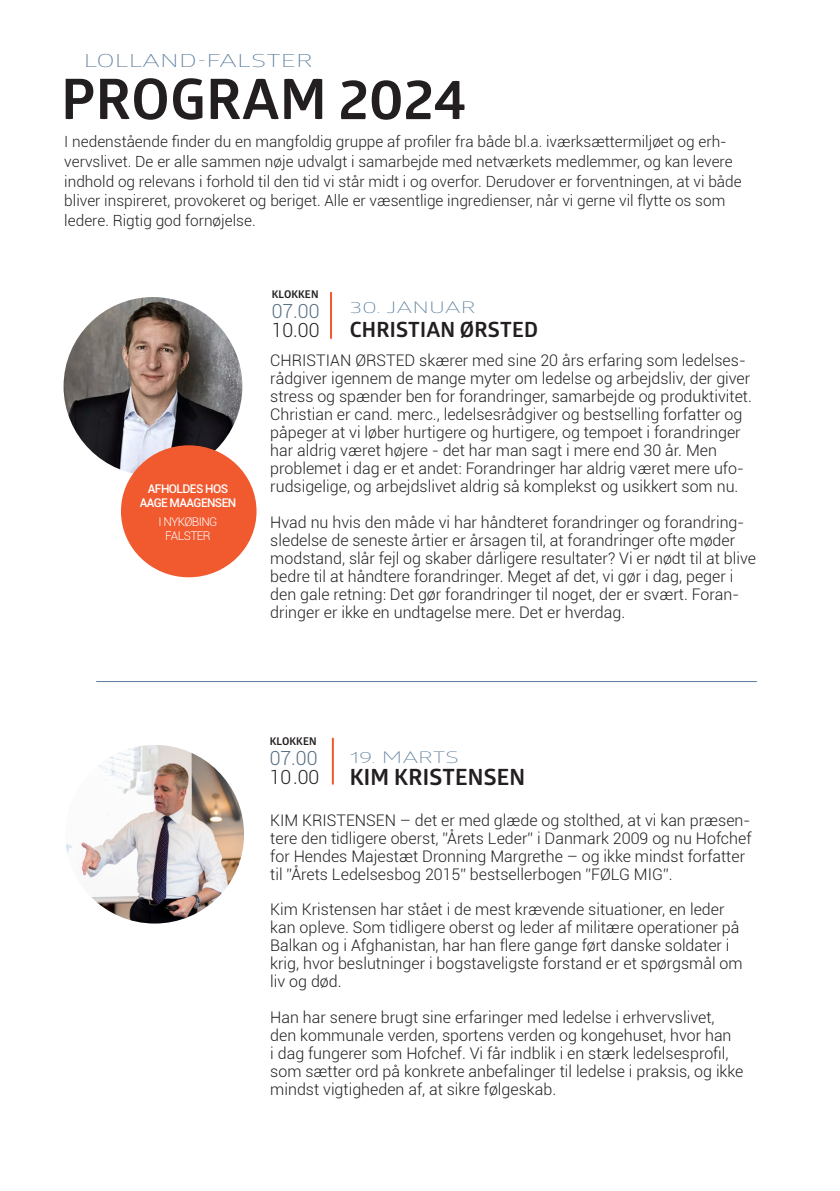
<style>
.page{position:relative;width:840px;height:1191px;background:#fff}
.page>*{position:absolute;margin:0;border:0;box-sizing:border-box;transform-origin:0 0}
.t1{font:700 56px "Glober";letter-spacing:.01em;color:#231f20}
.t2{font:700 22.4px "Glober";letter-spacing:.01em;color:#231f20}
.t3{font:700 21px "Glober";letter-spacing:.01em;color:#231f20}
.t4{font:300 19.4px "Roboto";color:#556d82}
.t5{font:300 19.4px "Roboto";color:#231f20}
.t6{font:300 18px "Glober";letter-spacing:.01em;color:#557999;scale:1.5 1}
.t7{font:300 16px/18px "Roboto";color:#231f20}
.t8{font:300 16px "Glober";letter-spacing:.01em;color:#557999;scale:1.5 1}
.t9{font:300 15.4px/19.6px "Roboto";color:#231f20}
.t10{font:500 12px/14px "Roboto";letter-spacing:-.05em;color:#fff;text-align:center}
.t11{font:300 12px/14px "Roboto";letter-spacing:-.05em;color:#fff;text-align:center}
.t12{font:700 10.6px "Glober";letter-spacing:.01em;color:#231f20}
</style>
<div class="page">
<img style="left:63px;top:297px;width:179px;height:179px;border-radius:89px">
<div style="left:121px;top:445px;width:135px;height:132px;background:#f1592f;border-radius:50%"></div>
<img style="left:65px;top:745px;width:179px;height:178px;border-radius:89px">
<hr style="left:330px;top:292px;width:2px;height:47px;background:#f1592f">
<hr style="left:331px;top:738px;width:2px;height:46px;background:#f1592f">
<hr style="left:96px;top:681px;width:660px;height:1px;background:#59799c">
<p class="t6" style="left:84px;top:48px;width:154px">LOLLAND-FALSTER</p>
<p class="t1" style="left:61px;top:59px;width:406px">PROGRAM 2024</p>
<p class="t9" style="left:64px;top:132px;width:678px">I nedenstående finder du en mangfoldig gruppe af profiler fra både bl.a. iværksættermiljøet og erh&shy;vervslivet. De er alle sammen nøje udvalgt i samarbejde med netværkets medlemmer, og kan levere indhold og relevans i forhold til den tid vi står midt i og overfor. Derudover er forventningen, at vi både bliver inspireret, provokeret og beriget. Alle er væsentlige ingredienser, når vi gerne vil flytte os som ledere. Rigtig god fornøjelse.</p>
<p class="t10" style="left:140px;top:481px;width:98px">AFHOLDES HOS<br>AAGE MAAGENSEN</p>
<p class="t11" style="left:158px;top:514px;width:61px">I NYKØBING<br>FALSTER</p>
<p class="t12" style="left:271px;top:287px;width:48px">KLOKKEN</p>
<p class="t4" style="left:271px;top:297px;width:49px">07.00</p>
<p class="t5" style="left:271px;top:317px;width:49px">10.00</p>
<p class="t8" style="left:349px;top:296px;width:85px">30. JANUAR</p>
<p class="t3" style="left:349px;top:314px;width:190px">CHRISTIAN ØRSTED</p>
<p class="t7" style="left:270px;top:351px;width:483px">CHRISTIAN ØRSTED skærer med sine 20 års erfaring som ledelses&shy;rådgiver igennem de mange myter om ledelse og arbejdsliv, der giver stress og spænder ben for forandringer, samarbejde og produktivitet.<br>Christian er cand. merc., ledelsesrådgiver og bestselling forfatter og påpeger at vi løber hurtigere og hurtigere, og tempoet i forandringer har aldrig været højere - det har man sagt i mere end 30 år. Men problemet i dag er et andet: Forandringer har aldrig været mere ufo&shy;rudsigelige, og arbejdslivet aldrig så komplekst og usikkert som nu.</p>
<p class="t7" style="left:270px;top:513px;width:487px">Hvad nu hvis den måde vi har håndteret forandringer og forandring&shy;sledelse de seneste årtier er årsagen til, at forandringer ofte møder modstand, slår fejl og skaber dårligere resultater? Vi er nødt til at blive bedre til at håndtere forandringer. Meget af det, vi gør i dag, peger i den gale retning: Det gør forandringer til noget, der er svært. Foran&shy;dringer er ikke en undtagelse mere. Det er hverdag.</p>
<p class="t12" style="left:269px;top:734px;width:48px">KLOKKEN</p>
<p class="t4" style="left:269px;top:744px;width:49px">07.00</p>
<p class="t5" style="left:269px;top:764px;width:51px">10.00</p>
<p class="t8" style="left:349px;top:746px;width:74px">19. MARTS</p>
<p class="t2" style="left:349px;top:761px;width:177px">KIM KRISTENSEN</p>
<p class="t7" style="left:270px;top:810px;width:482px">KIM KRISTENSEN – det er med glæde og stolthed, at vi kan præsen&shy;tere den tidligere oberst, ”Årets Leder” i Danmark 2009 og nu Hofchef for Hendes Majestæt Dronning Margrethe – og ikke mindst forfatter til ”Årets Ledelsesbog 2015” bestsellerbogen ”FØLG MIG”.</p>
<p class="t7" style="left:270px;top:899px;width:473px">Kim Kristensen har stået i de mest krævende situationer, en leder kan opleve. Som tidligere oberst og leder af militære operationer på Balkan og i Afghanistan, har han flere gange ført danske soldater i krig, hvor beslutninger i bogstaveligste forstand er et spørgsmål om liv og død.</p>
<p class="t7" style="left:270px;top:1007px;width:474px">Han har senere brugt sine erfaringer med ledelse i erhvervslivet, den kommunale verden, sportens verden og kongehuset, hvor han<br>i dag fungerer som Hofchef. Vi får indblik i en stærk ledelsesprofil, som sætter ord på konkrete anbefalinger til ledelse i praksis, og ikke mindst vigtigheden af, at sikre følgeskab.</p>
</div>
